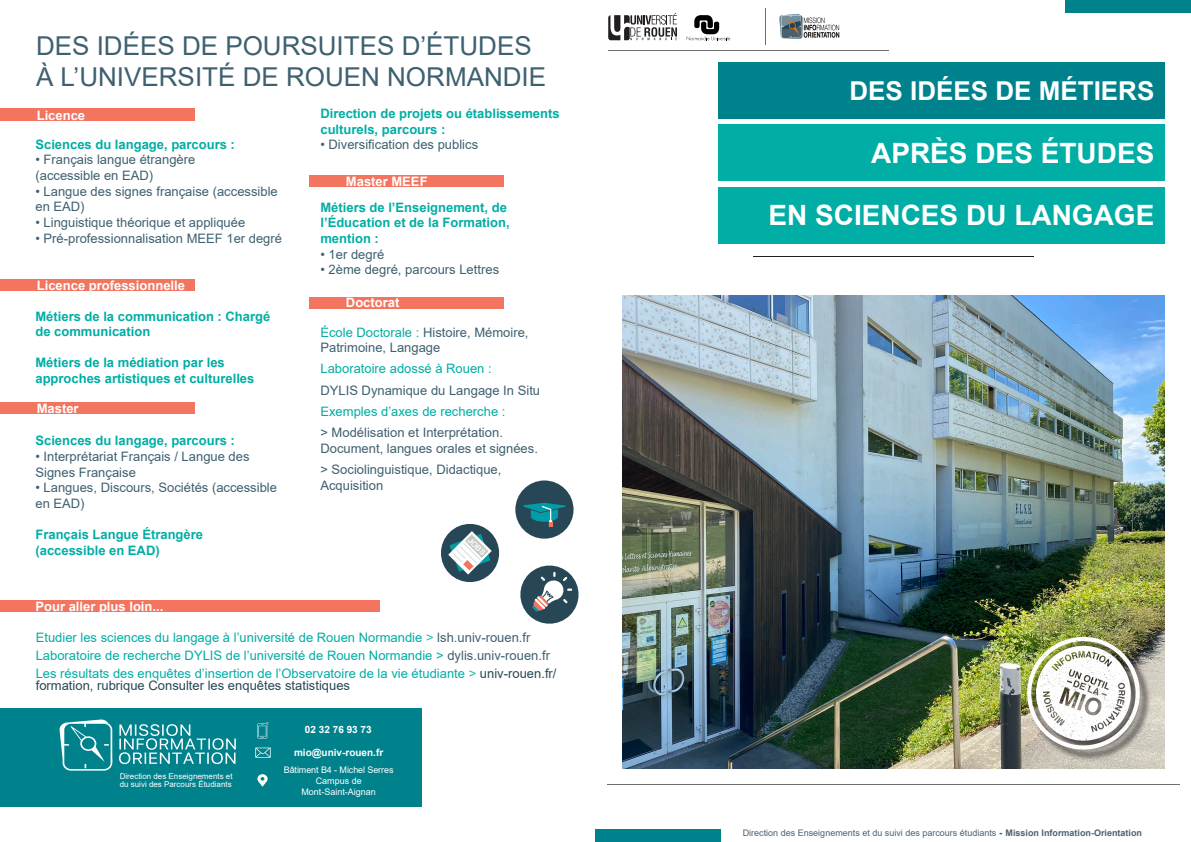
<style>
.page{position:relative;width:1191px;height:842px;background:#fff}
.page>*{position:absolute;margin:0;border:0;box-sizing:border-box;transform-origin:0 0}
.t1{font:700 28px "Arial";color:#fff}
.t2{font:26px "Arial";color:#3e6070}
.t3{font:700 26px "Arial";color:#fff}
.t4{font:13px/15.6px "Arial";color:#3e6070}
.t5{font:13px/12px "Arial";color:#00aea5}
.t6{font:700 13px/15.6px "Arial";color:#00aea5}
.t7{font:700 13px "Arial";color:#fff}
.t8{font:700 10px "Arial";color:#fff}
.t9{font:9px "Arial";color:#4b6172}
.t10{font:9px "Arial";letter-spacing:-.005em;color:#fff}
.t11{font:8px/8.8px "Arial";color:#fff}
.t12{font:7.9px "Arial Rounded MT Bold";color:#fff}
.s1{color:#00aea5}
.s2{color:#2abca8}
.s3{color:#3e6070}
.s4{color:#284756}
.s5{font-weight:900}
.s6{font-weight:700}
</style>
<div class="page">
<img style="left:622px;top:295px;width:542px;height:473px">
<svg style="left:608px;top:13px;width:69px;height:27px"></svg>
<svg style="left:686px;top:15px;width:44px;height:25px"></svg>
<hr style="left:765px;top:8px;width:1px;height:37px;background:#706f6f">
<hr style="left:608px;top:50px;width:280px;height:1px;background:#706f6f">
<hr style="left:607px;top:784px;width:572px;height:1px;background:#706f6f">
<div style="left:1066px;top:0;width:125px;height:13px;background:#00828d"></div>
<div style="left:595px;top:829px;width:125px;height:13px;background:#00828d"></div>
<div style="left:718px;top:62px;width:446px;height:57px;background:#00828d"></div>
<div style="left:718px;top:124px;width:446px;height:57px;background:#00aea5"></div>
<div style="left:718px;top:187px;width:446px;height:56px;background:#00aea5"></div>
<hr style="left:753px;top:256px;width:280px;height:1px;background:#231f20">
<img style="left:779px;top:13px;width:61px;height:26px">
<div style="left:1028px;top:638px;width:124px;height:124px;background:#231f20;opacity:.75"></div>
<img style="left:1027px;top:636px;width:113px;height:114px">
<svg style="left:441px;top:524px;width:58px;height:58px"></svg>
<svg style="left:520px;top:565px;width:59px;height:59px"></svg>
<div style="left:515px;top:480px;width:58px;height:59px;background:#284756;border-radius:50%"></div>
<svg style="left:523px;top:503px;width:42px;height:24px"></svg>
<div style="left:0;top:709px;width:421px;height:98px;background:#00828d"></div>
<svg style="left:59px;top:719px;width:177px;height:52px"></svg>
<svg style="left:257px;top:774px;width:11px;height:13px"></svg>
<svg style="left:255px;top:747px;width:16px;height:11px"></svg>
<svg style="left:257px;top:722px;width:12px;height:16px"></svg>
<div style="left:0;top:109px;width:194px;height:12px;background:#f3745f"></div>
<div style="left:0;top:279px;width:194px;height:12px;background:#f3745f"></div>
<div style="left:0;top:403px;width:194px;height:11px;background:#f3745f"></div>
<div style="left:309px;top:175px;width:194px;height:12px;background:#f3745f"></div>
<div style="left:309px;top:297px;width:194px;height:12px;background:#f3745f"></div>
<div style="left:0;top:600px;width:379px;height:12px;background:#f3745f"></div>
<p class="t2" style="left:36px;top:28px;width:497px">DES IDÉES DE POURSUITES D’ÉTUDES</p>
<p class="t2" style="left:36px;top:59px;width:511px">À L’UNIVERSITÉ DE ROUEN NORMANDIE</p>
<p class="t7" style="left:37px;top:107px;width:50px">Licence</p>
<p class="t6" style="left:35px;top:137px;width:201px">Sciences du langage, parcours :</p>
<p class="t4" style="left:35px;top:152px;width:161px">• Français langue étrangère</p>
<p class="t4" style="left:35px;top:168px;width:119px">(accessible en EAD)</p>
<p class="t4" style="left:35px;top:183px;width:244px">• Langue des signes française (accessible en EAD)</p>
<p class="t4" style="left:35px;top:214px;width:211px">• Linguistique théorique et appliquée</p>
<p class="t4" style="left:35px;top:230px;width:248px">• Pré-professionnalisation MEEF 1er degré</p>
<p class="t7" style="left:37px;top:276px;width:150px">Licence professionnelle</p>
<p class="t6" style="left:35px;top:308px;width:236px">Métiers de la communication : Chargé de communication</p>
<p class="t6" style="left:35px;top:355px;width:220px">Métiers de la médiation par les approches artistiques et culturelles</p>
<p class="t7" style="left:37px;top:400px;width:43px">Master</p>
<p class="t6" style="left:35px;top:433px;width:201px">Sciences du langage, parcours :</p>
<p class="t4" style="left:35px;top:448px;width:216px">• Interprétariat Français / Langue des<br>Signes Française</p>
<p class="t4" style="left:35px;top:480px;width:243px">• Langues, Discours, Sociétés (accessible en EAD)</p>
<p class="t6" style="left:35px;top:527px;width:169px">Français Langue Étrangère</p>
<p class="t6" style="left:35px;top:542px;width:126px">(accessible en EAD)</p>
<p class="t7" style="left:35px;top:597px;width:129px">Pour aller plus loin...</p>
<p class="t6" style="left:320px;top:106px;width:241px">Direction de projets ou établissements culturels, parcours :</p>
<p class="t4" style="left:320px;top:137px;width:159px">• Diversification des publics</p>
<p class="t7" style="left:346px;top:172px;width:83px">Master MEEF</p>
<p class="t6" style="left:320px;top:200px;width:191px">Métiers de l’Enseignement, de l’Éducation et de la Formation, mention :</p>
<p class="t4" style="left:320px;top:246px;width:65px">• 1er degré</p>
<p class="t4" style="left:320px;top:262px;width:180px">• 2ème degré, parcours Lettres</p>
<p class="t7" style="left:346px;top:293px;width:55px">Doctorat</p>
<p class="t4" style="left:320px;top:324px;width:210px"><span class="s1">École Doctorale :</span> Histoire, Mémoire,<br>Patrimoine, Langage</p>
<p class="t5" style="left:320px;top:363px;width:173px">Laboratoire adossé à Rouen :</p>
<p class="t4" style="left:320px;top:382px;width:221px">DYLIS Dynamique du Langage In Situ</p>
<p class="t5" style="left:320px;top:405px;width:186px">Exemples d’axes de recherche :</p>
<p class="t4" style="left:320px;top:425px;width:219px">&gt; Modélisation et Interprétation.<br>Document, langues orales et signées.</p>
<p class="t4" style="left:320px;top:462px;width:182px">&gt; Sociolinguistique, Didactique,<br>Acquisition</p>
<p class="t12" style="left:472px;top:535px;width:23px;rotate:45deg">JOBS</p>
<p class="t5" style="left:36px;top:632px;width:496px">Etudier les sciences du langage à l’université de Rouen Normandie <span class="s2">&gt;</span> <span class="s3">lsh.univ-rouen.fr</span></p>
<p class="t5" style="left:36px;top:649px;width:516px">Laboratoire de recherche DYLIS de l’université de Rouen Normandie &gt; <span class="s3">dylis.univ-rouen.fr</span></p>
<p class="t5" style="left:36px;top:667px;width:522px">Les résultats des enquêtes d’insertion de l’Observatoire de la vie étudiante <span class="s2">&gt;</span> <span class="s4">univ-rouen.fr/ formation, rubrique Consulter les enquêtes statistiques</span></p>
<p class="t8" style="left:305px;top:723px;width:68px">02 32 76 93 73</p>
<p class="t11" style="left:120px;top:771px;width:114px">Direction des Enseignements et du suivi des Parcours Étudiants</p>
<p class="t8" style="left:294px;top:745px;width:91px">mio@univ-rouen.fr</p>
<p class="t10" style="left:284px;top:764px;width:111px">Bâtiment B4 - Michel Serres</p>
<p class="t10" style="left:316px;top:775px;width:48px">Campus de</p>
<p class="t10" style="left:301px;top:786px;width:76px">Mont-Saint-Aignan</p>
<p class="t3" style="left:849px;top:73px;width:306px">DES IDÉES DE MÉTIERS</p>
<p class="t1" style="left:871px;top:133px;width:285px">APRÈS DES ÉTUDES</p>
<p class="t1" style="left:768px;top:196px;width:387px">EN SCIENCES DU LANGAGE</p>
<p class="t9" style="left:742px;top:826px;width:401px">Direction des Enseignements et du suivi des parcours étudiants <span class="s5">-</span> <span class="s6">Mission Information-Orientation</span></p>
</div>
